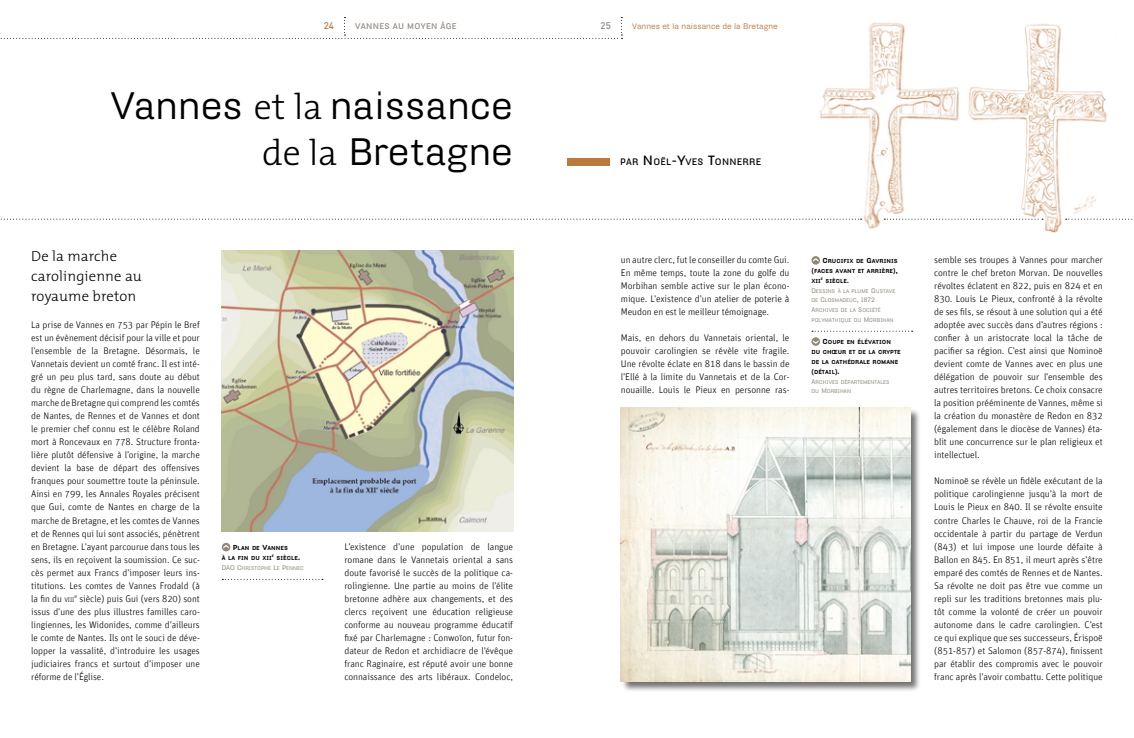
<style>
.page{position:relative;width:1134px;height:738px;background:#fff}
.page>*{position:absolute;margin:0;border:0;box-sizing:border-box;transform-origin:0 0}
.t1{font:37px/46px "Hydra Text";color:#000;text-align:right}
.t2{font:300 14.5px/20px "T Mix";letter-spacing:.01em;color:#000}
.t3{font:9.6px/13px "Unit Light TF";letter-spacing:-.005em;color:#000;text-align:justify}
.t4{font:500 9.6px "DIN";color:#bb783f}
.t5{font:500 9.6px "DIN";color:#8f887f}
.t6{font:700 9.1px "Hydra Text";letter-spacing:.03em;color:#000}
.t7{font:700 8px "Hydra Text";letter-spacing:.04em;color:#8f887f}
.t8{font:7.8px "Hydra Text";color:#bb783f}
.t9{font:900 5.6px/9.8px "Hydra Text";letter-spacing:.015em;color:#000}
.t10{font:5.2px/9.8px "Hydra Text";letter-spacing:.015em;color:#837d6d}
.t11{font:900 3.3px "Hydra Text";color:#000}
.s1{font-family:"T Mix";font-weight:300;font-size:36px}
.s2{font-size:13px}
.s3{font-size:6.7px}
.s4{font-size:7px}
.s5{font-size:8px}
.s6{font-size:6.5px}
.s7{font-size:7.5px}
</style>
<div class="page">
<div style="left:621px;top:408px;width:300px;height:283px;background:#000;opacity:.55"></div>
<img style="left:621px;top:407px;width:289px;height:273px">
<img style="left:222px;top:250px;width:291px;height:281px">
<img style="left:814px;top:22px;width:306px;height:210px">
<svg style="left:0;top:17px;width:622px;height:22px"></svg>
<svg style="left:1066px;top:218px;width:67px;height:1px"></svg>
<svg style="left:884px;top:218px;width:159px;height:1px"></svg>
<svg style="left:1px;top:218px;width:861px;height:1px"></svg>
<div style="left:567px;top:158px;width:42px;height:7px;background:#bb783f"></div>
<svg style="left:222px;top:542px;width:8px;height:9px"></svg>
<svg style="left:223px;top:544px;width:6px;height:4px"></svg>
<svg style="left:811px;top:256px;width:9px;height:8px"></svg>
<svg style="left:813px;top:258px;width:5px;height:3px"></svg>
<svg style="left:812px;top:330px;width:101px;height:1px"></svg>
<svg style="left:811px;top:337px;width:9px;height:8px"></svg>
<svg style="left:813px;top:340px;width:5px;height:3px"></svg>
<p class="t4" style="left:324px;top:19px;width:12px">24</p>
<p class="t7" style="left:355px;top:21px;width:103px">VANNES AU MOYEN ÂGE</p>
<p class="t5" style="left:601px;top:19px;width:12px">25</p>
<p class="t8" style="left:632px;top:21px;width:147px">Vannes et la naissance de la Bretagne</p>
<h1 class="t1" style="left:111px;top:82px;width:404px">Vannes <span class="s1">et la</span> naissance <span class="s1">de la</span> Bretagne</h1>
<p class="t6" style="left:620px;top:156px;width:142px">PAR <span class="s2">N</span>OËL<span class="s2">-Y</span>VES <span class="s2">T</span>ONN ERRE</p>
<h2 class="t2" style="left:31px;top:245px;width:112px">De la marche carolingienne au royaume breton</h2>
<p class="t3" style="left:31px;top:318px;width:170px">La prise de Vannes en 753 par Pépin le Bref est un évènement décisif pour la ville et pour l’ensemble de la Bretagne. Désormais, le Vannetais devient un comté franc. Il est inté&shy;gré un peu plus tard, sans doute au début du règne de Charlemagne, dans la nouvelle marche de Bretagne qui comprend les comtés de Nantes, de Rennes et de Vannes et dont le premier chef connu est le célèbre Roland mort à Roncevaux en 778. Structure fronta&shy;lière plutôt défensive à l’origine, la marche devient la base de départ des offensives franques pour soumettre toute la péninsule.<br>Ainsi en 799, les Annales Royales précisent que Gui, comte de Nantes en charge de la marche de Bretagne, et les comtes de Vannes et de Rennes qui lui sont associés, pénètrent en Bretagne. L’ayant parcourue dans tous les sens, ils en reçoivent la soumission. Ce suc&shy;cès permet aux Francs d’imposer leurs ins&shy;titutions. Les comtes de Vannes Frodald (à la fin du <span class="s3">viii</span><sup>e</sup> siècle) puis Gui (vers 820) sont issus d’une des plus illustres familles caro&shy;lingiennes, les Widonides, comme d’ailleurs le comte de Nantes. Ils ont le souci de déve&shy;lopper la vassalité, d’introduire les usages judiciaires francs et surtout d’imposer une réforme de l’Église.</p>
<p class="t9" style="left:222px;top:542px;width:68px;text-indent:11px"><span class="s4">P</span>LAN DE <span class="s4">V</span>ANNES<br>À LA FIN DU XII</p>
<p class="t11" style="left:272px;top:553px;width:4px">E</p>
<p class="t9" style="left:276px;top:552px;width:25px">SIÈCLE<span class="s5">.</span></p>
<p class="t10" style="left:222px;top:562px;width:83px"><span class="s6">DAO C</span>HRISTO PHE <span class="s6">L</span>E <span class="s6">P</span>ENNEC</p>
<p class="t3" style="left:344px;top:539px;width:170px">L’existence d’une population de langue romane dans le Vannetais oriental a sans doute favorisé le succès de la politique ca&shy;rolingienne. Une partie au moins de l’élite bretonne adhère aux changements, et des clercs reçoivent une éducation religieuse conforme au nouveau programme éducatif fixé par Charlemagne : Conwoïon, futur fon&shy;dateur de Redon et archidiacre de l’évêque franc Raginaire, est réputé avoir une bonne connaissance des arts libéraux. Condeloc,</p>
<p class="t3" style="left:621px;top:253px;width:170px">un autre clerc, fut le conseiller du comte Gui.<br>En même temps, toute la zone du golfe du Morbihan semble active sur le plan écono&shy;mique. L’existence d’un atelier de poterie à Meudon en est le meilleur témoignage.</p>
<p class="t3" style="left:621px;top:331px;width:170px">Mais, en dehors du Vannetais oriental, le pouvoir carolingien se révèle vite fragile.<br>Une révolte éclate en 818 dans le bassin de l’Ellé à la limite du Vannetais et de la Cor&shy;nouaille. Louis le Pieux en personne ras-</p>
<p class="t9" style="left:811px;top:256px;width:88px;text-align:justify;text-indent:11px"><span class="s4">C</span>RUCIFIX DE <span class="s4">G</span>AVRINIS <span class="s4">(</span>FACES AVANT ET ARRIÈRE<span class="s4">), </span>XII</p>
<p class="t11" style="left:821px;top:276px;width:4px">E</p>
<p class="t9" style="left:825px;top:275px;width:25px">SIÈCLE<span class="s4">.</span></p>
<p class="t10" style="left:811px;top:285px;width:85px"><span class="s6">D</span>ESSINS À LA PLUME <span class="s6">G</span>USTAVE<br>DE <span class="s6">C</span>LOSMADEUC<span class="s7">,</span> <span class="s6">1872<br>A</span>RCHIVES DE LA <span class="s6">S</span>OCIÉTÉ<br>POLYMATHIQUE DU <span class="s6">M</span> O RBIHAN</p>
<p class="t9" style="left:811px;top:337px;width:91px;text-indent:11px"><span class="s4">C</span>OUPE EN ÉLÉVATION<br>DU CHŒUR ET DE LA CRYPTE<br>DE LA CATHÉDRALE ROMANE <span class="s4">(</span>DÉTAIL<span class="s4">)</span><span class="s5">.</span></p>
<p class="t10" style="left:811px;top:376px;width:80px"><span class="s6">A</span>RCHIVES D ÉPARTEMENTALES<br>DU <span class="s6">M</span> ORBIHAN</p>
<p class="t3" style="left:934px;top:253px;width:170px">semble ses troupes à Vannes pour marcher contre le chef breton Morvan. De nouvelles révoltes éclatent en 822, puis en 824 et en 830. Louis Le Pieux, confronté à la révolte de ses fils, se résout à une solution qui a été adoptée avec succès dans d’autres régions : confier à un aristocrate local la tâche de pacifier sa région. C’est ainsi que Nominoë devient comte de Vannes avec en plus une délégation de pouvoir sur l’ensemble des autres territoires bretons. Ce choix consacre la position prééminente de Vannes, même si la création du monastère de Redon en 832 (également dans le diocèse de Vannes) éta&shy;blit une concurrence sur le plan religieux et intellectuel.</p>
<p class="t3" style="left:934px;top:474px;width:170px">Nominoë se révèle un fidèle exécutant de la politique carolingienne jusqu’à la mort de Louis le Pieux en 840. Il se révolte ensuite contre Charles le Chauve, roi de la Francie occidentale à partir du partage de Verdun (843) et lui impose une lourde défaite à Ballon en 845. En 851, il meurt après s’être emparé des comtés de Rennes et de Nantes.<br>Sa révolte ne doit pas être vue comme un repli sur les traditions bretonnes mais plu&shy;tôt comme la volonté de créer un pouvoir autonome dans le cadre carolingien. C’est ce qui explique que ses successeurs, Érispoë (851-857) et Salomon (857-874), finissent par établir des compromis avec le pouvoir franc après l’avoir combattu. Cette politique</p>
</div>
